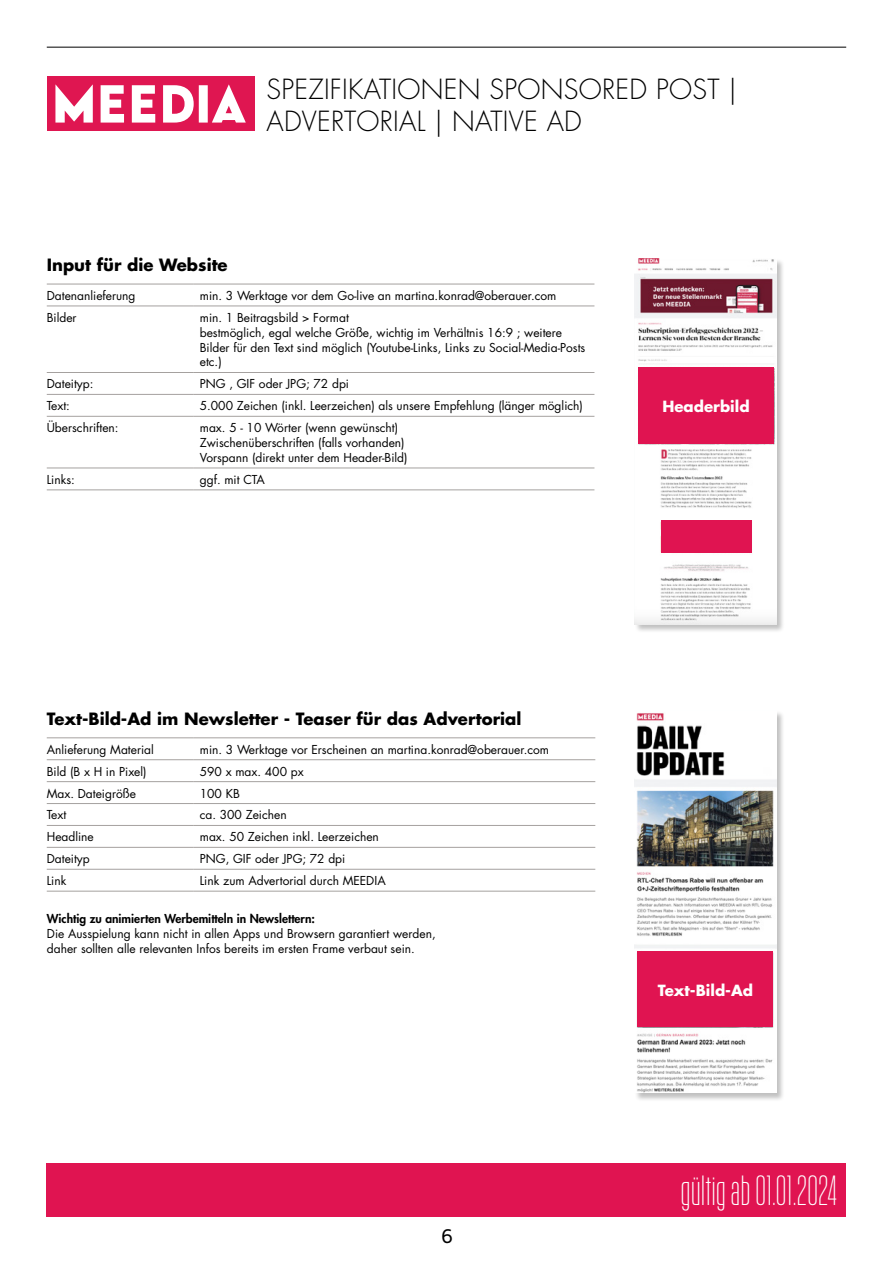
<style>
.page{position:relative;width:893px;height:1263px;background:#fff}
.page>*{position:absolute;margin:0;border:0;box-sizing:border-box;transform-origin:0 0}
.t1{font:200 40.5px "Kommissar X Cond";letter-spacing:.03em;color:#fff}
.t2{font:300 27px/32.4px "Futura Std";letter-spacing:.01em;color:#000}
.t3{font:19.5px "Core Sans NR45";color:#000}
.t4{font:700 16.5px "Futura Std";color:#000}
.t5{font:700 15px "Futura Std";color:#fff}
.t6{font:12px/14.9px "Futura Std";color:#000}
.t7{font:800 12px "Futura Std";color:#000}
</style>
<div class="page">
<div style="left:47px;top:1163px;width:799px;height:53px;background:#e01451"></div>
<hr style="left:47px;top:47px;width:799px;height:1px;background:#000">
<div style="left:47px;top:77px;width:208px;height:54px;background:#df1651"></div>
<svg style="left:55px;top:85px;width:191px;height:38px"></svg>
<hr style="left:47px;top:284px;width:147px;height:1px;background:#a5a19f">
<hr style="left:194px;top:284px;width:400px;height:1px;background:#a5a19f">
<hr style="left:47px;top:306px;width:147px;height:1px;background:#a5a19f">
<hr style="left:194px;top:306px;width:400px;height:1px;background:#a5a19f">
<hr style="left:47px;top:372px;width:147px;height:1px;background:#a5a19f">
<hr style="left:194px;top:372px;width:400px;height:1px;background:#a5a19f">
<hr style="left:47px;top:394px;width:147px;height:1px;background:#a5a19f">
<hr style="left:194px;top:394px;width:400px;height:1px;background:#a5a19f">
<hr style="left:47px;top:416px;width:147px;height:1px;background:#a5a19f">
<hr style="left:194px;top:416px;width:400px;height:1px;background:#a5a19f">
<hr style="left:47px;top:468px;width:147px;height:1px;background:#a5a19f">
<hr style="left:194px;top:468px;width:400px;height:1px;background:#a5a19f">
<hr style="left:47px;top:490px;width:147px;height:1px;background:#a5a19f">
<hr style="left:194px;top:490px;width:400px;height:1px;background:#a5a19f">
<hr style="left:47px;top:737px;width:147px;height:1px;background:#a5a19f">
<hr style="left:194px;top:737px;width:401px;height:1px;background:#a5a19f">
<hr style="left:47px;top:759px;width:147px;height:1px;background:#a5a19f">
<hr style="left:194px;top:759px;width:401px;height:1px;background:#a5a19f">
<hr style="left:47px;top:781px;width:147px;height:1px;background:#a5a19f">
<hr style="left:194px;top:781px;width:401px;height:1px;background:#a5a19f">
<hr style="left:47px;top:803px;width:147px;height:1px;background:#a5a19f">
<hr style="left:194px;top:803px;width:401px;height:1px;background:#a5a19f">
<hr style="left:47px;top:825px;width:147px;height:1px;background:#a5a19f">
<hr style="left:194px;top:825px;width:401px;height:1px;background:#a5a19f">
<hr style="left:47px;top:847px;width:147px;height:1px;background:#a5a19f">
<hr style="left:194px;top:847px;width:401px;height:1px;background:#a5a19f">
<hr style="left:47px;top:869px;width:147px;height:1px;background:#a5a19f">
<hr style="left:194px;top:869px;width:401px;height:1px;background:#a5a19f">
<hr style="left:47px;top:891px;width:147px;height:1px;background:#a5a19f">
<hr style="left:194px;top:891px;width:401px;height:1px;background:#a5a19f">
<div style="left:634px;top:258px;width:151px;height:375px;background:#000;opacity:.25"></div>
<img style="left:635px;top:258px;width:141px;height:366px">
<div style="left:634px;top:710px;width:151px;height:391px;background:#000;opacity:.25"></div>
<img style="left:635px;top:710px;width:141px;height:383px">
<div style="left:638px;top:367px;width:136px;height:77px;background:#e01451"></div>
<div style="left:661px;top:520px;width:91px;height:33px;background:#e01451"></div>
<div style="left:638px;top:951px;width:135px;height:76px;background:#e01451"></div>
<h2 class="t2" style="left:266px;top:74px;width:472px">SPEZIFIKATIONEN SPONSORED POST |<br>ADVERTORIAL | NATIVE AD</h2>
<h3 class="t4" style="left:47px;top:254px;width:182px">Input für die Website</h3>
<p class="t6" style="left:47px;top:288px;width:90px">Datenanlieferung</p>
<p class="t6" style="left:200px;top:288px;width:358px">min. 3 Werktage vor dem Go-live an martina.konrad@oberauer.com</p>
<p class="t6" style="left:47px;top:310px;width:31px">Bilder</p>
<p class="t6" style="left:200px;top:310px;width:387px">min. 1 Beitragsbild &gt; Format<br>bestmöglich, egal welche Größe, wichtig im Verhältnis 16:9 ; weitere Bilder für den Text sind möglich (Youtube-Links, Links zu Social-Media-Posts etc.)</p>
<p class="t6" style="left:47px;top:377px;width:48px">Dateityp:</p>
<p class="t6" style="left:200px;top:377px;width:151px">PNG , GIF oder JPG; 72 dpi</p>
<p class="t6" style="left:47px;top:399px;width:25px">Text:</p>
<p class="t6" style="left:200px;top:399px;width:385px">5.000 Zeichen (inkl. Leerzeichen) als unsere Empfehlung (länger möglich)</p>
<p class="t6" style="left:47px;top:420px;width:73px">Überschriften:</p>
<p class="t6" style="left:200px;top:420px;width:209px">max. 5 - 10 Wörter (wenn gewünscht)<br>Zwischenüberschriften (falls vorhanden)<br>Vorspann (direkt unter dem Header-Bild)</p>
<p class="t6" style="left:47px;top:472px;width:30px">Links:</p>
<p class="t6" style="left:200px;top:472px;width:67px">ggf. mit CTA</p>
<p class="t5" style="left:662px;top:396px;width:89px">Headerbild</p>
<h3 class="t4" style="left:47px;top:707px;width:476px">Text-Bild-Ad im Newsletter - Teaser für das Advertorial</h3>
<p class="t6" style="left:47px;top:742px;width:109px">Anlieferung Material</p>
<p class="t6" style="left:200px;top:742px;width:351px">min. 3 Werktage vor Erscheinen an martina.konrad@oberauer.com</p>
<p class="t6" style="left:47px;top:764px;width:101px">Bild (B x H in Pixel)</p>
<p class="t6" style="left:200px;top:764px;width:105px">590 x max. 400 px</p>
<p class="t6" style="left:47px;top:786px;width:91px">Max. Dateigröße</p>
<p class="t6" style="left:200px;top:786px;width:42px">100 KB</p>
<p class="t6" style="left:47px;top:808px;width:21px">Text</p>
<p class="t6" style="left:200px;top:808px;width:88px">ca. 300 Zeichen</p>
<p class="t6" style="left:47px;top:830px;width:49px">Headline</p>
<p class="t6" style="left:200px;top:830px;width:181px">max. 50 Zeichen inkl. Leerzeichen</p>
<p class="t6" style="left:47px;top:851px;width:45px">Dateityp</p>
<p class="t6" style="left:200px;top:851px;width:147px">PNG, GIF oder JPG; 72 dpi</p>
<p class="t6" style="left:47px;top:873px;width:21px">Link</p>
<p class="t6" style="left:200px;top:873px;width:187px">Link zum Advertorial durch MEEDIA</p>
<p class="t7" style="left:47px;top:911px;width:270px">Wichtig zu animierten Werbemitteln in Newslettern:</p>
<p class="t6" style="left:47px;top:926px;width:390px">Die Ausspielung kann nicht in allen Apps und Browsern garantiert werden, daher sollten alle relevanten Infos bereits im ersten Frame verbaut sein.</p>
<h3 class="t3" style="left:442px;top:1223px;width:13px">6</h3>
<p class="t5" style="left:658px;top:980px;width:97px">Text-Bild-Ad</p>
<h1 class="t1" style="left:681px;top:1167px;width:157px">gültig ab 01.01.2024</h1>
</div>
